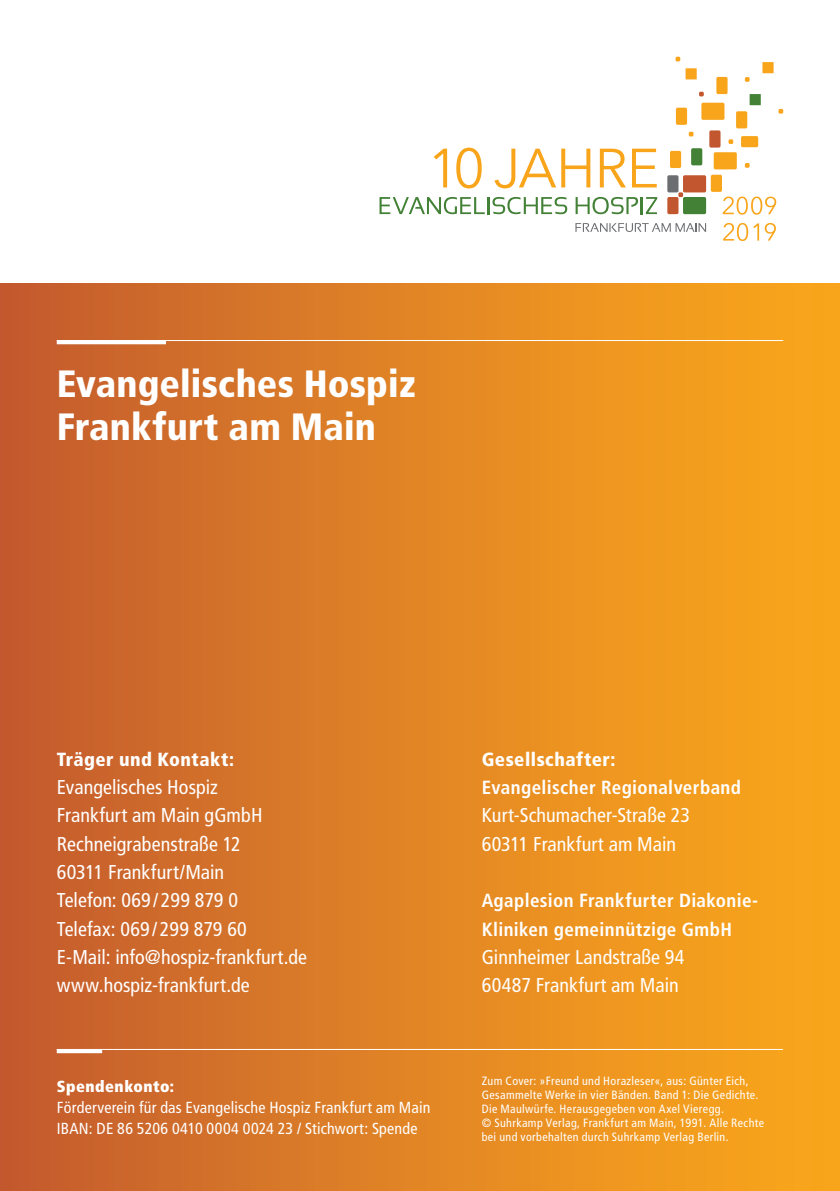
<style>
.page{position:relative;width:840px;height:1191px;background:#fff}
.page>*{position:absolute;margin:0;border:0;box-sizing:border-box;transform-origin:0 0}
.t1{font:900 condensed 38px/42.6px "Frutiger LT Std";letter-spacing:.005em;color:#fff}
.t2{font:condensed 20px/28.4px "Frutiger LT Std";color:#fff}
.t3{font:700 condensed 19px/28.4px "Frutiger LT Std";letter-spacing:.02em;color:#fff}
.t4{font:900 condensed 19px "Frutiger LT Std";letter-spacing:.025em;color:#fff}
.t5{font:condensed 16px/21.2px "Frutiger LT Std";letter-spacing:.01em;color:#fff}
.t6{font:900 condensed 16px "Frutiger LT Std";letter-spacing:.03em;color:#fff}
.t7{font:condensed 12px/14.2px "Frutiger LT Std";letter-spacing:.03em;color:#fff}
</style>
<div class="page">
<div style="left:0;top:283px;width:839px;height:908px;background:linear-gradient(to right,#c45c2f,#fdab1b)"></div>
<hr style="left:57px;top:340px;width:109px;height:4px;background:#fff">
<hr style="left:57px;top:340px;width:725px;height:1px;background:#fff">
<hr style="left:57px;top:1049px;width:45px;height:4px;background:#fff">
<hr style="left:57px;top:1049px;width:725px;height:1px;background:#fff">
<svg style="left:433px;top:149px;width:14px;height:38px"></svg>
<svg style="left:456px;top:148px;width:25px;height:40px"></svg>
<svg style="left:494px;top:149px;width:96px;height:39px"></svg>
<svg style="left:599px;top:149px;width:26px;height:38px"></svg>
<svg style="left:632px;top:149px;width:24px;height:38px"></svg>
<svg style="left:379px;top:197px;width:188px;height:17px"></svg>
<svg style="left:575px;top:197px;width:81px;height:17px"></svg>
<svg style="left:575px;top:223px;width:130px;height:9px"></svg>
<div style="left:667px;top:175px;width:11px;height:17px;background:#6c6d70;border-radius:2px"></div>
<div style="left:682px;top:175px;width:23px;height:17px;background:#c2562e;border-radius:2px"></div>
<div style="left:667px;top:197px;width:11px;height:17px;background:#c2562e;border-radius:2px"></div>
<div style="left:682px;top:197px;width:23px;height:17px;background:#438136;border-radius:2px"></div>
<svg style="left:678px;top:192px;width:4px;height:5px"></svg>
<div style="left:685px;top:68px;width:11px;height:11px;background:#f9a51b"></div>
<div style="left:749px;top:94px;width:11px;height:11px;background:#438136"></div>
<div style="left:762px;top:62px;width:11px;height:11px;background:#f9a51b"></div>
<svg style="left:675px;top:57px;width:5px;height:4px"></svg>
<svg style="left:699px;top:92px;width:4px;height:4px"></svg>
<svg style="left:778px;top:109px;width:4px;height:5px"></svg>
<svg style="left:744px;top:77px;width:5px;height:5px"></svg>
<svg style="left:688px;top:132px;width:5px;height:4px"></svg>
<svg style="left:728px;top:139px;width:4px;height:5px"></svg>
<svg style="left:744px;top:163px;width:5px;height:5px"></svg>
<div style="left:713px;top:152px;width:23px;height:17px;background:#f9a51b;border-radius:2px"></div>
<div style="left:701px;top:103px;width:23px;height:17px;background:#f9a51b;border-radius:2px"></div>
<div style="left:690px;top:148px;width:12px;height:17px;background:#438136;border-radius:2px"></div>
<div style="left:675px;top:108px;width:11px;height:17px;background:#f9a51b;border-radius:2px"></div>
<div style="left:740px;top:136px;width:17px;height:11px;background:#f9a51b;border-radius:2px"></div>
<div style="left:735px;top:111px;width:11px;height:17px;background:#f9a51b;border-radius:2px"></div>
<div style="left:709px;top:130px;width:11px;height:18px;background:#c2562e;border-radius:2px"></div>
<div style="left:716px;top:77px;width:11px;height:17px;background:#f9a51b;border-radius:2px"></div>
<div style="left:710px;top:175px;width:11px;height:17px;background:#f9a51b;border-radius:2px"></div>
<div style="left:669px;top:151px;width:11px;height:17px;background:#f9a51b;border-radius:2px"></div>
<svg style="left:722px;top:197px;width:53px;height:18px"></svg>
<svg style="left:723px;top:223px;width:35px;height:18px"></svg>
<svg style="left:764px;top:223px;width:11px;height:18px"></svg>
<h1 class="t1" style="left:57px;top:362px;width:360px">Evangelisches Hospiz<br>Frankfurt am Main</h1>
<p class="t4" style="left:57px;top:747px;width:179px">Träger und Kontakt:</p>
<p class="t2" style="left:57px;top:773px;width:252px">Evangelisches Hospiz<br>Frankfurt am Main gGmbH<br>Rechneigrabenstraße 12<br>60311 Frankfurt/Main<br>Telefon: 069 / 299 879 0<br>Telefax: 069 / 299 879 60<br>E-Mail: info@hospiz-frankfurt.de www.hospiz-frankfurt.de</p>
<p class="t6" style="left:57px;top:1076px;width:119px">Spendenkonto:</p>
<p class="t5" style="left:57px;top:1097px;width:375px">Förderverein für das Evangelische Hospiz Frankfurt am Main<br>IBAN: DE 86 5206 0410 0004 0024 23 / Stichwort: Spende</p>
<p class="t4" style="left:481px;top:747px;width:135px">Gesellschafter:</p>
<p class="t3" style="left:481px;top:773px;width:261px">Evangelischer Regionalverband</p>
<p class="t2" style="left:481px;top:801px;width:210px">Kurt-Schumacher-Straße 23<br>60311 Frankfurt am Main</p>
<p class="t3" style="left:481px;top:886px;width:278px">Agaplesion Frankfurter Diakonie-<br>Kliniken gemeinnützige GmbH</p>
<p class="t2" style="left:481px;top:943px;width:204px">Ginnheimer Landstraße 94<br>60487 Frankfurt am Main</p>
<p class="t7" style="left:481px;top:1073px;width:284px">Zum Cover: »Freund und Horazleser«, aus: Günter Eich, Gesammelte Werke in vier Bänden. Band 1: Die Gedichte.<br>Die Maulwürfe. Herausgegeben von Axel Vieregg.<br>© Suhrkamp Verlag, Frankfurt am Main, 1991. Alle Rechte bei und vorbehalten durch Suhrkamp Verlag Berlin.</p>
</div>
